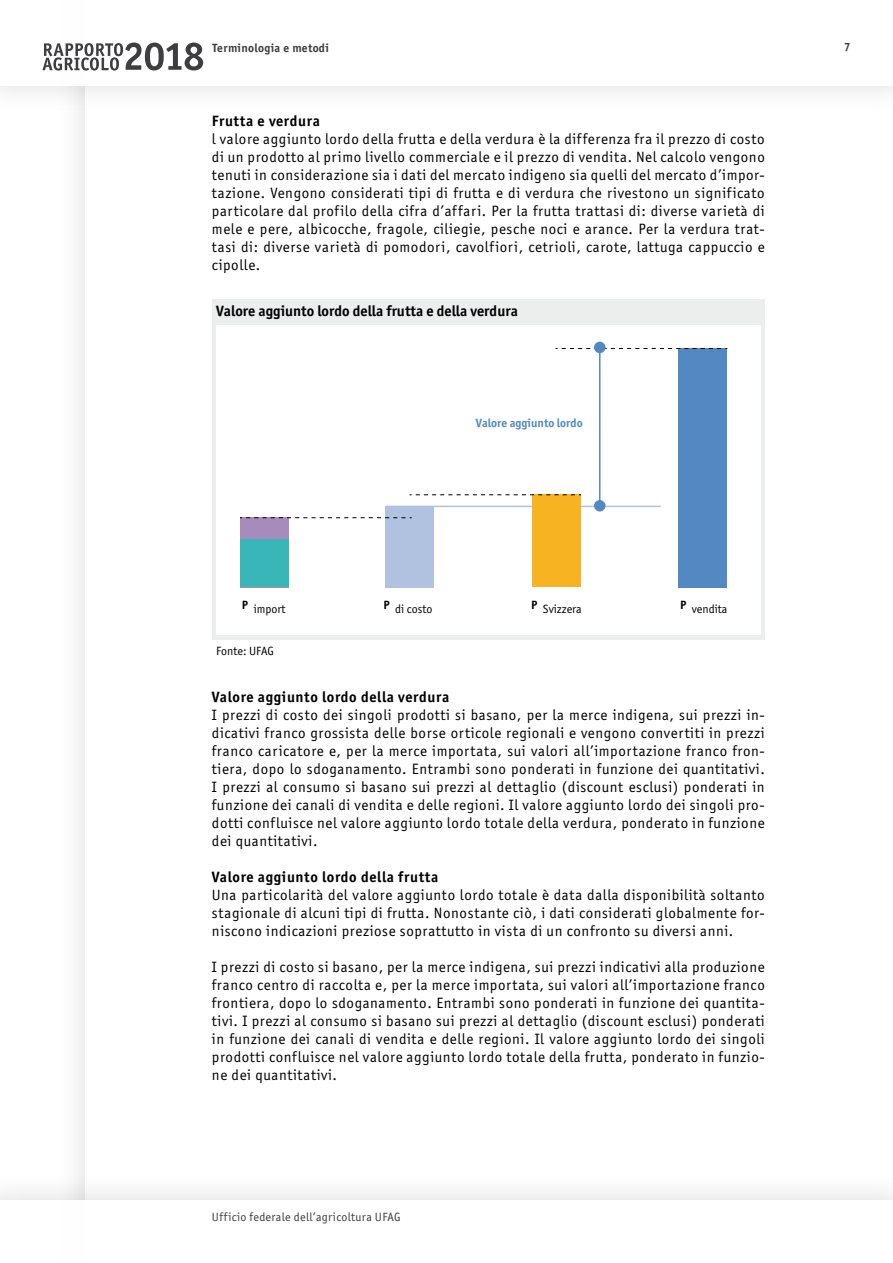
<style>
.page{position:relative;width:893px;height:1263px;background:#fff}
.page>*{position:absolute;margin:0;border:0;box-sizing:border-box;transform-origin:0 0}
.t1{font:15px/18px "Officina Sans ITC Std";letter-spacing:.04em;color:#000;text-align:justify}
.t2{font:700 15px "Officina Sans ITC Std";letter-spacing:.04em;color:#000}
.t3{font:700 15px "Officina Sans ITC Std";color:#000204}
.t4{font:12px "Officina Sans ITC Std";color:#000}
.t5{font:12px "Officina Sans ITC Std";letter-spacing:.025em;color:#3e3d40}
.t6{font:700 12px "Officina Sans ITC Std";letter-spacing:.025em;color:#3e3d40}
.t7{font:700 12px "Officina Sans ITC Std";color:#5389c2}
</style>
<div class="page">
<div style="left:0;top:0;width:893px;height:119px;background:#fbfbfb"></div>
<div style="left:0;top:0;width:893px;height:86px;background:#fff"></div>
<div style="left:0;top:1167px;width:893px;height:96px;background:#fafafa"></div>
<div style="left:0;top:1200px;width:893px;height:63px;background:#fff"></div>
<svg style="left:43px;top:43px;width:160px;height:28px"></svg>
<div style="left:212px;top:299px;width:553px;height:341px;background:#eceded"></div>
<div style="left:216px;top:325px;width:544px;height:310px;background:#fff"></div>
<div style="left:240px;top:517px;width:49px;height:70px;background:#a78bbc"></div>
<div style="left:240px;top:539px;width:49px;height:48px;background:#39b6b8"></div>
<div style="left:385px;top:506px;width:49px;height:81px;background:#b1c2e1"></div>
<div style="left:678px;top:348px;width:49px;height:239px;background:#5389c2"></div>
<svg style="left:556px;top:348px;width:171px;height:1px"></svg>
<svg style="left:240px;top:517px;width:172px;height:1px"></svg>
<hr style="left:385px;top:506px;width:276px;height:1px;background:#b1c2e1">
<div style="left:594px;top:500px;width:11px;height:11px;background:#5389c2;border-radius:50%"></div>
<div style="left:594px;top:342px;width:11px;height:11px;background:#5389c2;border-radius:50%"></div>
<hr style="left:599px;top:347px;width:1px;height:159px;background:#5389c2">
<div style="left:532px;top:494px;width:49px;height:93px;background:#f8b322"></div>
<svg style="left:410px;top:494px;width:171px;height:1px"></svg>
<p class="t6" style="left:213px;top:40px;width:118px">Terminologia e metodi</p>
<p class="t2" style="left:212px;top:112px;width:110px">Frutta e verdura</p>
<p class="t1" style="left:212px;top:130px;width:554px">l valore aggiunto lordo della frutta e della verdura è la differenza fra il prezzo di costo di un prodotto al primo livello commerciale e il prezzo di vendita. Nel calcolo vengono tenuti in considerazione sia i dati del mercato indigeno sia quelli del mercato d’impor&shy;tazione. Vengono considerati tipi di frutta e di verdura che rivestono un significato particolare dal profilo della cifra d’affari. Per la frutta trattasi di: diverse varietà di mele e pere, albicocche, fragole, ciliegie, pesche noci e arance. Per la verdura trat&shy;tasi di: diverse varietà di pomodori, cavolfiori, cetrioli, carote, lattuga cappuccio e cipolle.</p>
<p class="t3" style="left:216px;top:302px;width:303px">Valore aggiunto lordo della frutta e della verdura</p>
<p class="t7" style="left:476px;top:416px;width:108px">Valore aggiunto lordo</p>
<p class="t4" style="left:242px;top:601px;width:45px"><sup>P</sup> import</p>
<p class="t4" style="left:383px;top:601px;width:50px"><sup>P</sup> di costo</p>
<p class="t4" style="left:531px;top:601px;width:52px"><sup>P</sup> Svizzera</p>
<p class="t4" style="left:680px;top:601px;width:49px"><sup>P</sup> vendita</p>
<p class="t4" style="left:216px;top:644px;width:59px">Fonte: UFAG</p>
<p class="t2" style="left:212px;top:688px;width:239px">Valore aggiunto lordo della verdura</p>
<p class="t1" style="left:212px;top:706px;width:554px">I prezzi di costo dei singoli prodotti si basano, per la merce indigena, sui prezzi in&shy;dicativi franco grossista delle borse orticole regionali e vengono convertiti in prezzi franco caricatore e, per la merce importata, sui valori all’importazione franco fron&shy;tiera, dopo lo sdoganamento. Entrambi sono ponderati in funzione dei quantitativi.<br>I prezzi al consumo si basano sui prezzi al dettaglio (discount esclusi) ponderati in funzione dei canali di vendita e delle regioni. Il valore aggiunto lordo dei singoli pro&shy;dotti confluisce nel valore aggiunto lordo totale della verdura, ponderato in funzione dei quantitativi.</p>
<p class="t2" style="left:212px;top:868px;width:228px">Valore aggiunto lordo della frutta</p>
<p class="t1" style="left:212px;top:886px;width:554px">Una particolarità del valore aggiunto lordo totale è data dalla disponibilità soltanto stagionale di alcuni tipi di frutta. Nonostante ciò, i dati considerati globalmente for&shy;niscono indicazioni preziose soprattutto in vista di un confronto su diversi anni.</p>
<p class="t1" style="left:212px;top:958px;width:554px">I prezzi di costo si basano, per la merce indigena, sui prezzi indicativi alla produzione franco centro di raccolta e, per la merce importata, sui valori all’importazione franco frontiera, dopo lo sdoganamento. Entrambi sono ponderati in funzione dei quantita&shy;tivi. I prezzi al consumo si basano sui prezzi al dettaglio (discount esclusi) ponderati in funzione dei canali di vendita e delle regioni. Il valore aggiunto lordo dei singoli prodotti confluisce nel valore aggiunto lordo totale della frutta, ponderato in funzio&shy;ne dei quantitativi.</p>
<p class="t5" style="left:212px;top:1210px;width:190px">Ufficio federale dell’agricoltura UFAG</p>
<p class="t6" style="left:844px;top:40px;width:8px">7</p>
</div>
